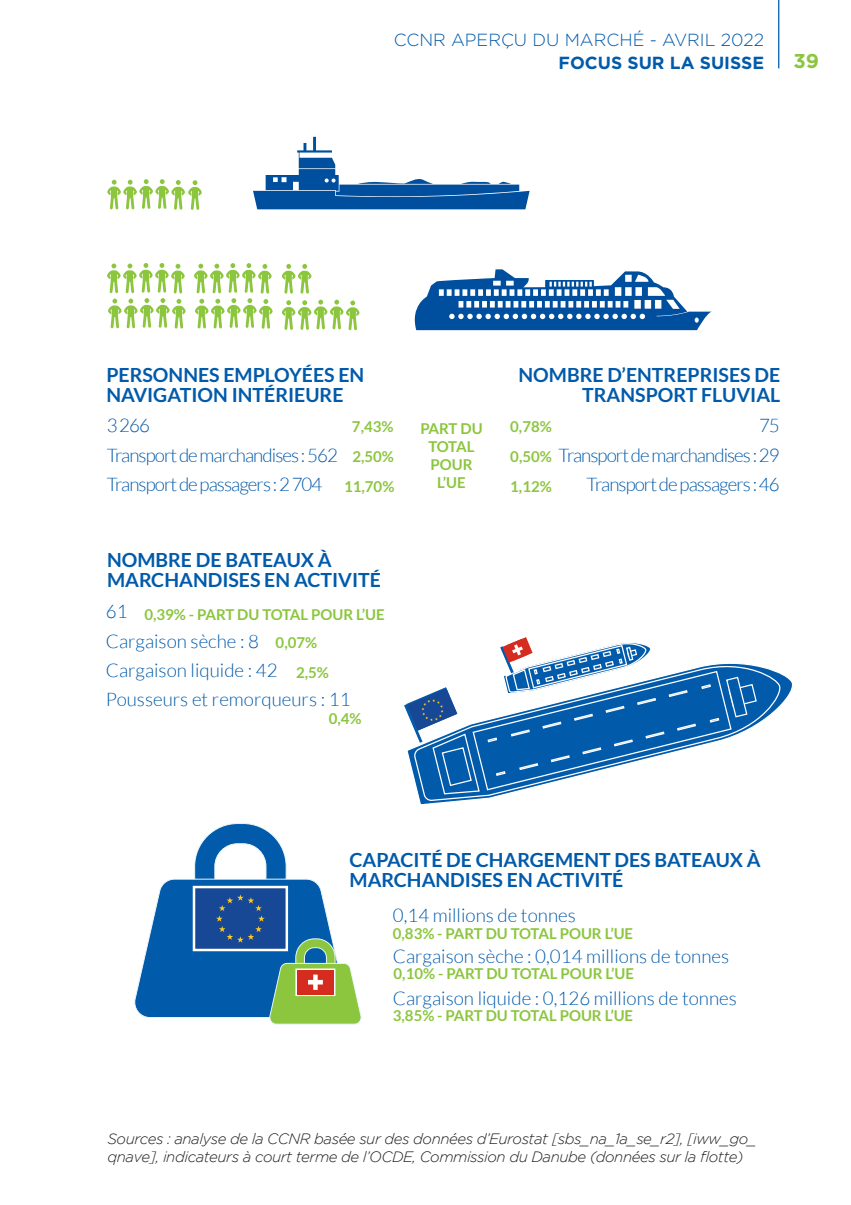
<style>
.page{position:relative;width:851px;height:1205px;background:#fff}
.page>*{position:absolute;margin:0;border:0;box-sizing:border-box;transform-origin:0 0}
.t1{font:700 20px "Gotham";color:#8bc63e}
.Petit_titre{font:700 19.5px/20px "Lato";color:#015aaa}
.Petit_titre-2{font:300 18.75px "Lato";color:#015aaa}
.Petit_titre-3{font:300 18.75px "Lato";letter-spacing:-.05em;color:#015aaa}
.t2{font:300 17.5px "Gotham";color:#015aaa}
.t3{font:700 17.5px "Gotham";color:#015aaa}
.Petit_titre-4{font:700 15px/18px "Lato";color:#8bc63e;text-align:center}
.t4{font:italic 300 15px/17.5px "Gotham";letter-spacing:-.03em;color:#231f20}
</style>
<div class="page">
<hr style="left:778px;top:0;width:1px;height:68px;background:#015aaa">
<svg style="left:414px;top:269px;width:297px;height:61px"></svg>
<svg style="left:420px;top:674px;width:372px;height:131px"></svg>
<svg style="left:418px;top:666px;width:363px;height:134px"></svg>
<svg style="left:253px;top:137px;width:276px;height:72px"></svg>
<svg style="left:107px;top:179px;width:95px;height:31px"></svg>
<svg style="left:107px;top:263px;width:79px;height:66px"></svg>
<svg style="left:194px;top:263px;width:79px;height:66px"></svg>
<svg style="left:282px;top:264px;width:29px;height:30px"></svg>
<svg style="left:282px;top:300px;width:77px;height:30px"></svg>
<svg style="left:404px;top:637px;width:353px;height:158px"></svg>
<svg style="left:134px;top:823px;width:228px;height:202px"></svg>
<p class="t2" style="left:394px;top:31px;width:371px">CCNR APERÇU DU MARCHÉ - AVRIL 2022</p>
<p class="t3" style="left:558px;top:53px;width:207px">FOCUS SUR LA SUISSE</p>
<p class="t1" style="left:793px;top:49px;width:27px">39</p>
<p class="Petit_titre" style="left:106px;top:365px;width:259px">PERSONNES EMPLOYÉES EN<br>NAVIGATION INTÉRIEURE</p>
<p class="Petit_titre-2" style="left:107px;top:416px;width:45px">3 266</p>
<p class="Petit_titre-3" style="left:107px;top:445px;width:233px">Transport de marchandises : 562</p>
<p class="Petit_titre-3" style="left:107px;top:474px;width:217px">Transport de passagers : 2 704</p>
<p class="Petit_titre-4" style="left:352px;top:417px;width:43px">7,43%</p>
<p class="Petit_titre-4" style="left:352px;top:447px;width:43px">2,50%</p>
<p class="Petit_titre-4" style="left:344px;top:477px;width:52px">11,70%</p>
<p class="Petit_titre" style="left:107px;top:549px;width:275px">NOMBRE DE BATEAUX À<br>MARCHANDISES EN ACTIVITÉ</p>
<p class="Petit_titre-2" style="left:106px;top:601px;width:23px">61</p>
<p class="Petit_titre-2" style="left:106px;top:631px;width:155px">Cargaison sèche : 8</p>
<p class="Petit_titre-2" style="left:106px;top:660px;width:173px">Cargaison liquide : 42</p>
<p class="Petit_titre-2" style="left:106px;top:689px;width:246px">Pousseurs et remorqueurs : 11</p>
<p class="Petit_titre-4" style="left:144px;top:605px;width:242px">0,39% - PART DU TOTAL POUR L’UE</p>
<p class="Petit_titre-4" style="left:275px;top:633px;width:43px">0,07%</p>
<p class="Petit_titre-4" style="left:296px;top:664px;width:34px">2,5%</p>
<p class="Petit_titre-4" style="left:329px;top:709px;width:34px">0,4%</p>
<p class="Petit_titre" style="left:518px;top:365px;width:263px;text-align:right">NOMBRE D’ENTREPRISES DE<br>TRANSPORT FLUVIAL</p>
<p class="Petit_titre-2" style="left:759px;top:416px;width:22px">75</p>
<p class="Petit_titre-3" style="left:558px;top:445px;width:223px">Transport de marchandises : 29</p>
<p class="Petit_titre-3" style="left:586px;top:474px;width:195px">Transport de passagers : 46</p>
<p class="Petit_titre-4" style="left:420px;top:419px;width:64px">PART DU<br>TOTAL<br>POUR<br>L’UE</p>
<p class="Petit_titre-4" style="left:510px;top:417px;width:43px">0,78%</p>
<p class="Petit_titre-4" style="left:510px;top:447px;width:43px">0,50%</p>
<p class="Petit_titre-4" style="left:510px;top:477px;width:43px">1,12%</p>
<p class="Petit_titre" style="left:349px;top:850px;width:412px">CAPACITÉ DE CHARGEMENT DES BATEAUX À<br>MARCHANDISES EN ACTIVITÉ</p>
<p class="Petit_titre-2" style="left:393px;top:905px;width:184px">0,14 millions de tonnes</p>
<p class="Petit_titre-4" style="left:393px;top:924px;width:242px">0,83% - PART DU TOTAL POUR L’UE</p>
<p class="Petit_titre-2" style="left:393px;top:946px;width:338px">Cargaison sèche : 0,014 millions de tonnes</p>
<p class="Petit_titre-4" style="left:393px;top:964px;width:242px">0,10% - PART DU TOTAL POUR L’UE</p>
<p class="Petit_titre-2" style="left:393px;top:988px;width:345px">Cargaison liquide : 0,126 millions de tonnes</p>
<p class="Petit_titre-4" style="left:393px;top:1006px;width:242px">3,85% - PART DU TOTAL POUR L’UE</p>
<p class="t4" style="left:107px;top:1130px;width:650px">Sources : analyse de la CCNR basée sur des données d’Eurostat [sbs_na_1a_se_r2], [iww_go_ qnave], indicateurs à court terme de l’OCDE, Commission du Danube (données sur la flotte)</p>
</div>
